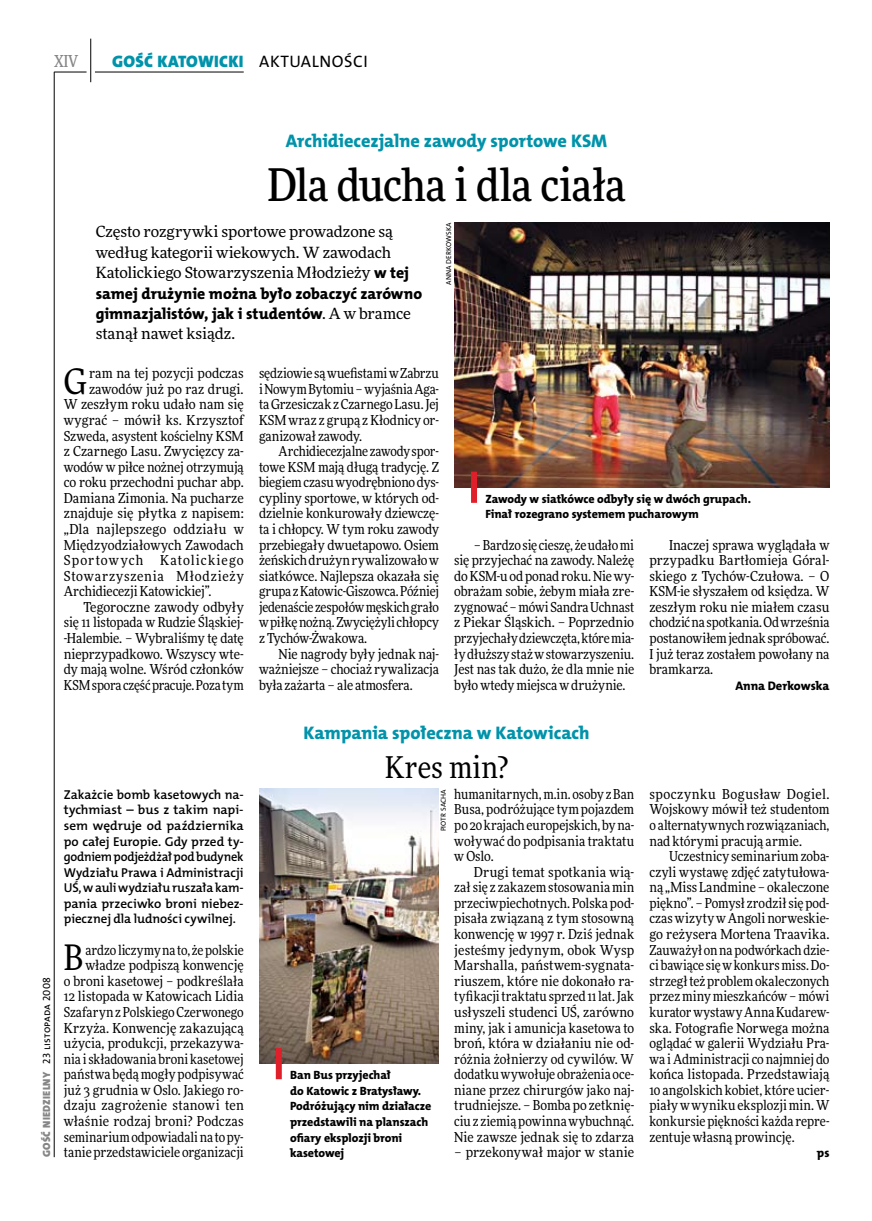
<style>
.page{position:relative;width:872px;height:1221px;background:#fff}
.page>*{position:absolute;margin:0;border:0;box-sizing:border-box;transform-origin:0 0}
.t1{font:500 45px "Freeday Narrow";letter-spacing:-.015em;color:#000}
.t2{font:35.25px "Freeday Narrow News";color:#000}
.t3{font:30px "Freeday Narrow News";color:#000}
.t4{font:18.3px "The Mix HP8 Ex Bld";color:#0093aa}
.t5{font:16.65px "The Mix HP9 Blk";letter-spacing:.02em;color:#0093aa}
.t6{font:16.65px "The Mix HP5 Plain";letter-spacing:.04em;color:#000}
.t7{font:500 16.5px "Freeday Narrow";color:#858486;scale:.9 1}
.t8{font:15.75px/20.4px "The Mix HP8 Ex Bld";color:#000}
.t9{font:15.45px/20.4px "Freeday News";letter-spacing:-.01em;color:#000}
.t10{font:13.8px/15.6px "Freeday Narrow News";color:#000;text-align:justify}
.t11{font:13.8px "Freeday Narrow News";letter-spacing:.02em;color:#000}
.t12{font:13.8px "Freeday Narrow News";letter-spacing:.05em;color:#000}
.t13{font:13.8px "Freeday Narrow News";letter-spacing:.075em;color:#000}
.t14{font:12.9px/15.6px "The Mix HP6 Se Bld";color:#000;text-align:justify}
.t15{font:12.45px "The Mix HP8 Ex Bld";letter-spacing:-.005em;color:#000}
.t16{font:12px/15.6px "The Mix HP8 Ex Bld";letter-spacing:-.005em;color:#000}
.t17{font:10.5px "The Mix HP5 Plain";letter-spacing:.015em;color:#000}
.t18{font:7.2px "The Mix HP5 Plain";letter-spacing:.015em;color:#000}
.s1{font-family:"The Mix HP8 Ex Bld";font-size:15.75px}
.s2{font-family:"Freeday News";font-size:15.45px}
.s3{font-family:"The Mix HP9 Blk";color:#858486}
</style>
<div class="page">
<hr style="left:54px;top:72px;width:1px;height:1085px;background:#000">
<hr style="left:90px;top:39px;width:1px;height:43px;background:#000">
<hr style="left:54px;top:72px;width:33px;height:1px;background:#000">
<hr style="left:95px;top:72px;width:149px;height:1px;background:#000">
<img style="left:454px;top:222px;width:375px;height:265px">
<img style="left:259px;top:788px;width:180px;height:275px">
<div style="left:471px;top:471px;width:6px;height:32px;background:#df1f2a"></div>
<div style="left:276px;top:1048px;width:6px;height:31px;background:#df1f2a"></div>
<p class="t7" style="left:54px;top:50px;width:28px">XIV</p>
<p class="t5" style="left:112px;top:50px;width:133px">GOŚĆ KATOWICKI</p>
<p class="t6" style="left:259px;top:50px;width:64px">AKTUALNO</p>
<p class="t6" style="left:344px;top:50px;width:25px">ŚCI</p>
<h3 class="t4" style="left:286px;top:129px;width:323px">Archidiecezjalne zawody sportowe KSM</h3>
<h1 class="t1" style="left:267px;top:157px;width:360px">Dla ducha i dla ciała</h1>
<p class="t9" style="left:96px;top:221px;width:315px">Często rozgrywki sportowe prowadzone są według kategorii wiekowych. W zawodach<br>Katolickiego Stowarzyszenia Młodzieży <span class="s1">w tej</span></p>
<p class="t8" style="left:96px;top:283px;width:328px">samej drużynie można było zobaczyć zarówno gimnazjalistów, jak i studentów<span class="s2">. A w bramce</span></p>
<p class="t9" style="left:96px;top:323px;width:141px">stanął nawet ksiądz.</p>
<p class="t18" style="left:444px;top:285px;width:64px;rotate:-90deg">Anna Derkowska</p>
<h2 class="t2" style="left:64px;top:359px;width:25px">G</h2>
<p class="t10" style="left:89px;top:365px;width:156px">ram na tej pozycji podczas</p>
<p class="t10" style="left:89px;top:381px;width:156px">zawodów już po raz drugi.</p>
<p class="t10" style="left:64px;top:396px;width:181px">W zeszłym roku udało nam się</p>
<p class="t10" style="left:64px;top:412px;width:181px">wygrać – mówił ks. Krzysztof</p>
<p class="t10" style="left:64px;top:427px;width:181px">Szweda, asystent kościelny KSM</p>
<p class="t10" style="left:64px;top:443px;width:181px">z Czarnego Lasu. Zwycięzcy za-</p>
<p class="t10" style="left:64px;top:459px;width:181px">wodów w piłce nożnej otrzymują</p>
<p class="t10" style="left:64px;top:474px;width:181px">co roku przechodni puchar abp.</p>
<p class="t10" style="left:64px;top:490px;width:181px">Damiana Zimonia. Na pucharze</p>
<p class="t10" style="left:64px;top:505px;width:181px">znajduje się płytka z napisem:</p>
<p class="t11" style="left:64px;top:520px;width:181px">„Dla najlepszego oddziału w</p>
<p class="t10" style="left:64px;top:536px;width:181px">Międzyodziałowych Zawodach</p>
<p class="t13" style="left:64px;top:551px;width:181px">Sportowych Katolickiego</p>
<p class="t12" style="left:64px;top:567px;width:181px">Stowarzyszenia Młodzieży</p>
<p class="t10" style="left:64px;top:583px;width:149px">Archidiecezji Katowickiej”.</p>
<p class="t10" style="left:83px;top:599px;width:162px">Tegoroczne zawody odbyły</p>
<p class="t10" style="left:64px;top:614px;width:181px">się 11 listopada w Rudzie Śląskiej-</p>
<p class="t10" style="left:64px;top:630px;width:181px">-Halembie. – Wybraliśmy tę datę</p>
<p class="t10" style="left:64px;top:645px;width:181px">nieprzypadkowo. Wszyscy wte-</p>
<p class="t10" style="left:64px;top:661px;width:181px">dy mają wolne. Wśród członków</p>
<p class="t10" style="left:64px;top:677px;width:181px">KSM spora część pracuje. Poza tym</p>
<p class="t17" style="left:40px;top:1156px;width:181px;rotate:-90deg"><span class="s3">GOŚĆ NIEDZIELNY</span> 23 listopada 2008</p>
<p class="t14" style="left:64px;top:786px;width:181px">Zakażcie bomb kasetowych na&shy;tychmiast – bus z takim napi&shy;sem wędruje od października po całej Europie. Gdy przed ty&shy;godniem podjeżdżał pod budynek Wydziału Prawa i Administracji UŚ, w auli wydziału ruszała kam&shy;pania przeciwko broni niebez&shy;piecznej dla ludności cywilnej.</p>
<h2 class="t2" style="left:64px;top:935px;width:21px">B</h2>
<p class="t10" style="left:64px;top:941px;width:181px;text-align:right">ardzo liczymy na to, że polskie władze podpiszą konwencję<br>o broni kasetowej – podkreślała<br>12 listopada w Katowicach Lidia<br>Szafaryn z Polskiego Czerwonego<br>Krzyża. Konwencję zakazującą użycia, produkcji, przekazywa&shy;nia i składowania broni kasetowej państwa będą mogły podpisywać już 3 grudnia w Oslo. Jakiego ro&shy;dzaju zagrożenie stanowi ten właśnie rodzaj broni? Podczas seminarium odpowiadali na to py&shy;tanie przedstawiciele organizacji</p>
<p class="t10" style="left:259px;top:365px;width:181px">sędziowie są wuefistami w Zabrzu i Nowym Bytomiu – wyjaśnia Aga&shy;ta Grzesiczak z Czarnego Lasu. Jej KSM wraz z grupą z Kłodnicy or&shy;ganizował zawody.</p>
<p class="t10" style="left:259px;top:443px;width:181px;text-indent:20px">Archidiecezjalne zawody spor&shy;towe KSM mają długą tradycję. Z biegiem czasu wyodrębniono dys&shy;cypliny sportowe, w których od&shy;dzielnie konkurowały dziewczę&shy;ta i chłopcy. W tym roku zawody przebiegały dwuetapowo. Osiem żeńskich drużyn rywalizowało w siatkówce. Najlepsza okazała się grupa z Katowic-Giszowca. Później jedenaście zespołów męskich grało w piłkę nożną. Zwyciężyli chłopcy z Tychów-Żwakowa.</p>
<p class="t10" style="left:259px;top:645px;width:181px;text-indent:20px">Nie nagrody były jednak naj&shy;ważniejsze – chociaż rywalizacja była zażarta – ale atmosfera.</p>
<p class="t16" style="left:485px;top:491px;width:267px">Zawody w siatkówce odbyły się w dwóch grupach.<br>Finał rozegrano systemem pucharowym</p>
<p class="t10" style="left:454px;top:536px;width:181px;text-indent:20px">– Bardzo się cieszę, że udało mi się przyjechać na zawody. Należę do KSM-u od ponad roku. Nie wy&shy;obrażam sobie, żebym miała zre&shy;zygnować – mówi Sandra Uchnast z Piekar Śląskich. – Poprzednio przyjechały dziewczęta, które mia&shy;ły dłuższy staż w stowarzyszeniu.<br>Jest nas tak dużo, że dla mnie nie było wtedy miejsca w drużynie.</p>
<p class="t10" style="left:649px;top:536px;width:181px;text-indent:20px">Inaczej sprawa wyglądała w przypadku Bartłomieja Góral&shy;skiego z Tychów-Czułowa. – O KSM-ie słyszałem od księdza. W zeszłym roku nie miałem czasu chodzić na spotkania. Od września postanowiłem jednak spróbować.<br>I już teraz zostałem powołany na bramkarza.</p>
<p class="t15" style="left:735px;top:677px;width:95px">Anna Derkowska</p>
<h3 class="t4" style="left:303px;top:720px;width:288px">Kampania społeczna w Katowicach</h3>
<h3 class="t3" style="left:385px;top:748px;width:125px">Kres min?</h3>
<p class="t16" style="left:290px;top:1067px;width:143px">Ban Bus przyjechał<br>do Katowic z Bratysławy.<br>Podróżujący nim działacze przedstawili na planszach ofiary eksplozji broni kasetowej</p>
<p class="t18" style="left:439px;top:831px;width:43px;rotate:-90deg">Piotr Sacha</p>
<p class="t10" style="left:454px;top:786px;width:181px">humanitarnych, m.in. osoby z Ban Busa, podróżujące tym pojazdem po 20 krajach europejskich, by na&shy;woływać do podpisania traktatu w Oslo.</p>
<p class="t10" style="left:454px;top:863px;width:181px;text-indent:20px">Drugi temat spotkania wią&shy;zał się z zakazem stosowania min przeciwpiechotnych. Polska pod&shy;pisała związaną z tym stosowną konwencję w 1997 r. Dziś jednak jesteśmy jedynym, obok Wysp Marshalla, państwem-sygnata&shy;riuszem, które nie dokonało ra&shy;tyfikacji traktatu sprzed 11 lat. Jak usłyszeli studenci UŚ, zarówno miny, jak i amunicja kasetowa to broń, która w działaniu nie od&shy;różnia żołnierzy od cywilów. W dodatku wywołuje obrażenia oce&shy;niane przez chirurgów jako naj&shy;trudniejsze. – Bomba po zetknię&shy;ciu z ziemią powinna wybuchnąć.<br>Nie zawsze jednak się to zdarza</p>
<p class="t10" style="left:454px;top:1144px;width:181px">– przekonywał major w stanie</p>
<p class="t10" style="left:649px;top:786px;width:181px">spoczynku Bogusław Dogiel.<br>Wojskowy mówił też studentom o alternatywnych rozwiązaniach, nad którymi pracują armie.</p>
<p class="t10" style="left:649px;top:848px;width:181px;text-indent:20px">Uczestnicy seminarium zoba&shy;czyli wystawę zdjęć zatytułowa&shy;ną „Miss Landmine – okaleczone piękno”. – Pomysł zrodził się pod&shy;czas wizyty w Angoli norweskie&shy;go reżysera Mortena Traavika.<br>Zauważył on na podwórkach dzie&shy;ci bawiące się w konkurs miss. Do&shy;strzegł też problem okaleczonych przez miny mieszkańców – mówi kurator wystawy Anna Kudarew&shy;ska. Fotografie Norwega można oglądać w galerii Wydziału Pra&shy;wa i Administracji co najmniej do końca listopada. Przedstawiają 10 angolskich kobiet, które ucier&shy;piały w wyniku eksplozji min. W konkursie piękności każda repre&shy;zentuje własną prowincję.</p>
<p class="t15" style="left:817px;top:1144px;width:14px">ps</p>
</div>
